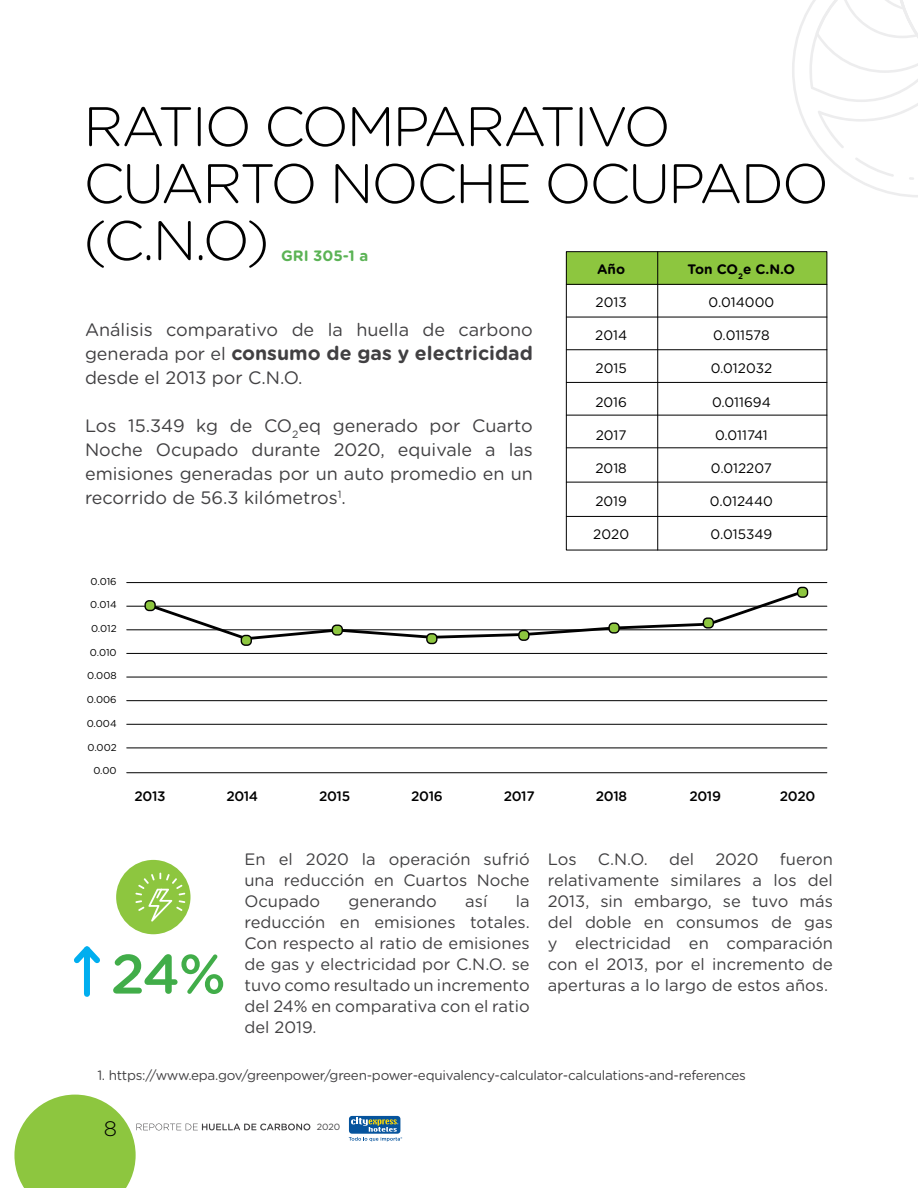
<style>
.page{position:relative;width:918px;height:1188px;background:#fff}
.page>*{position:absolute;margin:0;border:0;box-sizing:border-box;transform-origin:0 0}
.t1{font:300 55.5px/57px "Gotham Rounded";letter-spacing:-.04em;color:#000}
.t2{font:500 55.5px "Gotham Rounded";color:#41ad49}
.t3{font:300 21px "Gotham";color:#000}
.t4{font:700 19.5px "Gotham Rounded";color:#414042}
.t5{font:18px/24px "Gotham Rounded";color:#414042;text-align:justify}
.t6{font:16.5px/21px "Gotham Rounded";color:#414042;text-align:justify}
.t7{font:700 15px "Gotham Rounded";color:#5bb355}
.t8{font:13.65px "Gotham Rounded";color:#000}
.t9{font:500 13.65px "Gotham Rounded";letter-spacing:-.025em;color:#000}
.t10{font:700 13.65px "Gotham Rounded";color:#000}
.t11{font:13.5px "Gotham Rounded";letter-spacing:-.02em;color:#414042}
.t12{font:10.05px "Gotham Rounded";color:#000}
.t13{font:9px "Gotham Rounded";color:#414042}
.s1{font-weight:400;font-size:18px}
</style>
<div class="page">
<svg style="left:14px;top:1095px;width:296px;height:93px"></svg>
<svg style="left:792px;top:0;width:126px;height:197px"></svg>
<svg style="left:349px;top:1116px;width:53px;height:25px"></svg>
<div style="left:566px;top:252px;width:261px;height:32px;background:#8dc63f"></div>
<div style="left:566px;top:251px;width:261px;height:299px;border:1px solid #000"></div>
<hr style="left:566px;top:415px;width:261px;height:1px;background:#000">
<hr style="left:566px;top:447px;width:261px;height:1px;background:#000">
<hr style="left:566px;top:382px;width:261px;height:1px;background:#000">
<hr style="left:566px;top:349px;width:261px;height:1px;background:#000">
<hr style="left:566px;top:317px;width:261px;height:1px;background:#000">
<hr style="left:566px;top:284px;width:261px;height:1px;background:#000">
<hr style="left:657px;top:252px;width:1px;height:298px;background:#000">
<hr style="left:566px;top:482px;width:261px;height:1px;background:#000">
<hr style="left:566px;top:516px;width:261px;height:1px;background:#000">
<hr style="left:127px;top:748px;width:700px;height:1px;background:#000">
<hr style="left:127px;top:582px;width:700px;height:1px;background:#000">
<hr style="left:127px;top:724px;width:700px;height:1px;background:#000">
<hr style="left:127px;top:700px;width:700px;height:1px;background:#000">
<hr style="left:127px;top:677px;width:700px;height:1px;background:#000">
<hr style="left:127px;top:653px;width:700px;height:1px;background:#000">
<hr style="left:127px;top:629px;width:700px;height:1px;background:#000">
<hr style="left:127px;top:606px;width:700px;height:1px;background:#000">
<hr style="left:127px;top:772px;width:700px;height:1px;background:#000">
<svg style="left:147px;top:591px;width:658px;height:51px"></svg>
<div style="left:145px;top:601px;width:10px;height:9px;background:#8dc63f;border-radius:4px"></div>
<div style="left:144px;top:600px;width:12px;height:11px;border:1px solid #000;border-radius:4px"></div>
<div style="left:241px;top:635px;width:10px;height:10px;background:#8dc63f;border-radius:4px"></div>
<div style="left:241px;top:635px;width:11px;height:11px;border:1px solid #000;border-radius:4px"></div>
<div style="left:332px;top:625px;width:10px;height:10px;background:#8dc63f;border-radius:4px"></div>
<div style="left:332px;top:625px;width:11px;height:11px;border:1px solid #000;border-radius:4px"></div>
<div style="left:427px;top:634px;width:10px;height:10px;background:#8dc63f;border-radius:4px"></div>
<div style="left:426px;top:633px;width:11px;height:11px;border:1px solid #000;border-radius:4px"></div>
<div style="left:519px;top:631px;width:10px;height:9px;background:#8dc63f;border-radius:4px"></div>
<div style="left:518px;top:630px;width:12px;height:11px;border:1px solid #000;border-radius:4px"></div>
<svg style="left:609px;top:623px;width:10px;height:10px"></svg>
<div style="left:608px;top:622px;width:12px;height:12px;border:1px solid #000;border-radius:4px"></div>
<div style="left:703px;top:618px;width:10px;height:10px;background:#8dc63f;border-radius:4px"></div>
<div style="left:703px;top:617px;width:11px;height:12px;border:1px solid #000;border-radius:4px"></div>
<div style="left:798px;top:587px;width:10px;height:10px;background:#8dc63f;border-radius:4px"></div>
<div style="left:797px;top:587px;width:11px;height:11px;border:1px solid #000;border-radius:4px"></div>
<div style="left:84px;top:949px;width:6px;height:45px;background:#00aeef"></div>
<svg style="left:74px;top:946px;width:26px;height:18px"></svg>
<div style="left:116px;top:860px;width:75px;height:74px;background:#8dc63f;border-radius:50%"></div>
<svg style="left:135px;top:873px;width:50px;height:49px"></svg>
<h1 class="t1" style="left:83px;top:95px;width:747px">RATIO COMPARATIVO<br>CUARTO NOCHE OCUPADO (C.N.O)</h1>
<p class="t7" style="left:281px;top:244px;width:89px">GRI 305-1 a</p>
<p class="t10" style="left:597px;top:259px;width:30px">Año</p>
<p class="t8" style="left:596px;top:293px;width:33px">2013</p>
<p class="t8" style="left:595px;top:326px;width:33px">2014</p>
<p class="t8" style="left:596px;top:359px;width:33px">2015</p>
<p class="t8" style="left:595px;top:392px;width:33px">2016</p>
<p class="t8" style="left:596px;top:425px;width:32px">2017</p>
<p class="t8" style="left:595px;top:458px;width:33px">2018</p>
<p class="t8" style="left:595px;top:492px;width:33px">2019</p>
<p class="t8" style="left:593px;top:525px;width:37px">2020</p>
<p class="t10" style="left:688px;top:259px;width:109px">Ton CO<sub>2</sub>e C.N.O</p>
<p class="t8" style="left:709px;top:293px;width:67px">0.014000</p>
<p class="t8" style="left:713px;top:326px;width:58px">0.011578</p>
<p class="t8" style="left:711px;top:359px;width:63px">0.012032</p>
<p class="t8" style="left:712px;top:392px;width:60px">0.011694</p>
<p class="t8" style="left:715px;top:425px;width:54px">0.011741</p>
<p class="t8" style="left:711px;top:458px;width:62px">0.012207</p>
<p class="t8" style="left:710px;top:492px;width:65px">0.012440</p>
<p class="t8" style="left:711px;top:525px;width:63px">0.015349</p>
<p class="t5" style="left:85px;top:317px;width:449px">Análisis comparativo de la huella de carbono</p>
<p class="t4" style="left:85px;top:339px;width:449px"><span class="s1">generada por el</span> consumo de gas y electricidad</p>
<p class="t5" style="left:85px;top:365px;width:219px">desde el 2013 por C.N.O.</p>
<p class="t5" style="left:85px;top:413px;width:449px">Los 15.349 kg de CO<sub>2</sub>eq generado por Cuarto Noche Ocupado durante 2020, equivale a las emisiones generadas por un auto promedio en un recorrido de 56.3 kilómetros<sup>1</sup>.</p>
<p class="t12" style="left:91px;top:574px;width:28px">0.016</p>
<p class="t12" style="left:90px;top:598px;width:28px">0.014</p>
<p class="t12" style="left:91px;top:622px;width:27px">0.012</p>
<p class="t12" style="left:90px;top:645px;width:28px">0.010</p>
<p class="t12" style="left:87px;top:669px;width:31px">0.008</p>
<p class="t12" style="left:87px;top:693px;width:31px">0.006</p>
<p class="t12" style="left:87px;top:716px;width:31px">0.004</p>
<p class="t12" style="left:88px;top:740px;width:31px">0.002</p>
<p class="t12" style="left:93px;top:764px;width:25px">0.00</p>
<p class="t9" style="left:134px;top:786px;width:33px">2013</p>
<p class="t9" style="left:226px;top:786px;width:33px">2014</p>
<p class="t9" style="left:319px;top:786px;width:33px">2015</p>
<p class="t9" style="left:411px;top:786px;width:33px">2016</p>
<p class="t9" style="left:504px;top:786px;width:32px">2017</p>
<p class="t9" style="left:596px;top:786px;width:33px">2018</p>
<p class="t9" style="left:689px;top:786px;width:33px">2019</p>
<p class="t9" style="left:780px;top:786px;width:37px">2020</p>
<h1 class="t2" style="left:111px;top:934px;width:117px">24%</h1>
<p class="t6" style="left:244px;top:848px;width:287px">En el 2020 la operación sufrió una reducción en Cuartos Noche Ocupado</p>
<p class="t6" style="left:244px;top:890px;width:287px;text-indent:271px">la reducción en emisiones totales.<br>Con respecto al ratio de emisiones de gas y electricidad por C.N.O. se tuvo como resultado un incremento del 24% en comparativa con el ratio del 2019.</p>
<p class="t6" style="left:349px;top:890px;width:90px">generando</p>
<p class="t6" style="left:465px;top:890px;width:24px">así</p>
<p class="t6" style="left:548px;top:848px;width:30px">Los</p>
<p class="t6" style="left:598px;top:848px;width:52px">C.N.O.</p>
<p class="t6" style="left:669px;top:848px;width:27px">del</p>
<p class="t6" style="left:715px;top:848px;width:45px">2020</p>
<p class="t6" style="left:548px;top:848px;width:287px;text-indent:232px">fueron relativamente similares a los del 2013, sin embargo, se tuvo más del doble en consumos de gas y electricidad en comparación con el 2013, por el incremento de aperturas a lo largo de estos años.</p>
<p class="t11" style="left:97px;top:1066px;width:650px">1. https://www.epa.gov/greenpower/green-power-equivalency-calculator-calculations-and-references</p>
<p class="t3" style="left:104px;top:1115px;width:15px">8</p>
<p class="t13" style="left:317px;top:1121px;width:25px">2020</p>
</div>
